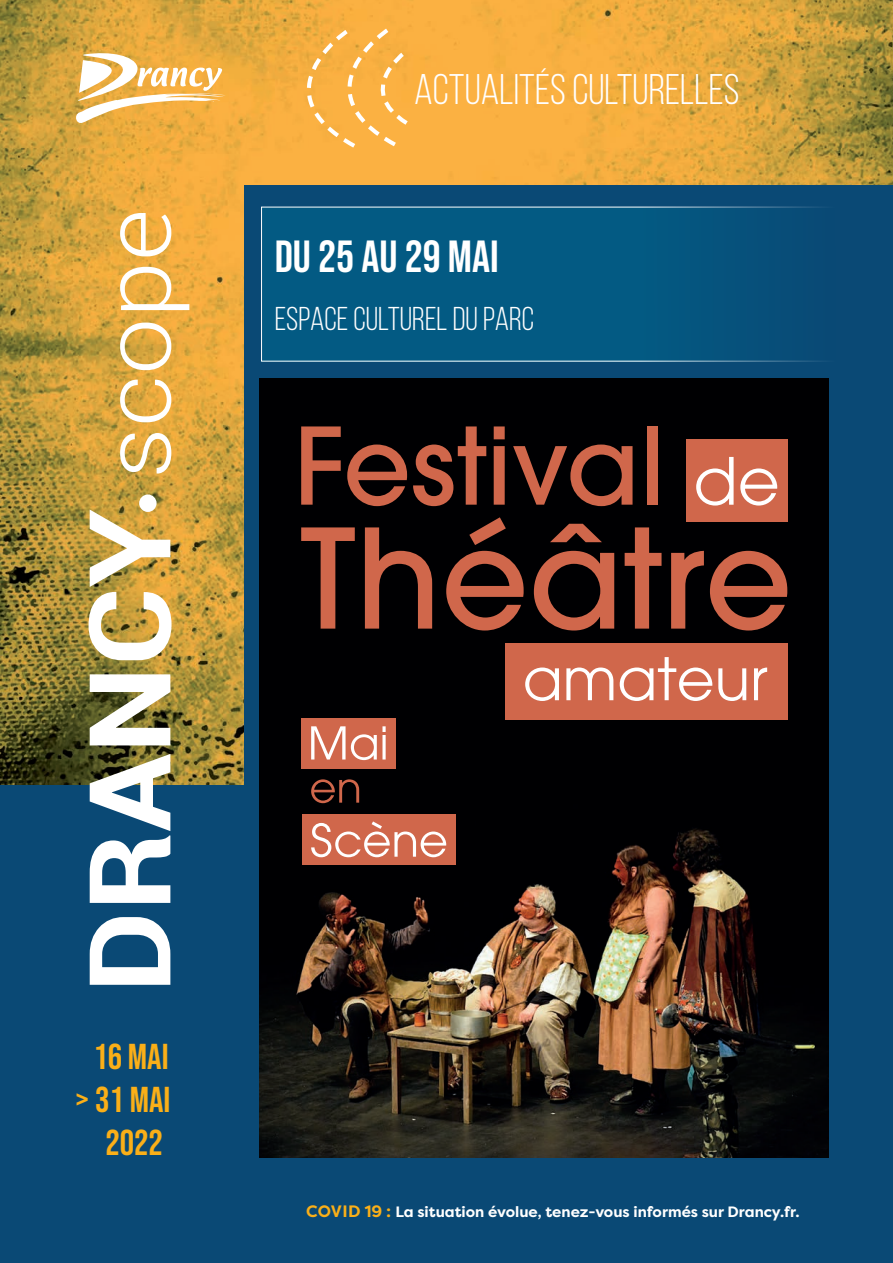
<style>
.page{position:relative;width:893px;height:1263px;background:#0a4975}
.page>*{position:absolute;margin:0;border:0;box-sizing:border-box;transform-origin:0 0}
.t1{font:700 113.55px "Roboto";color:#fff;scale:1.09 1}
.t2{font:45px "Bebas Neue";color:#fff}
.t3{font:42.75px "Bebas Neue";color:#fff}
.t4{font:36px/43.2px "Bebas Neue";color:#faaf18;text-align:right}
.t5{font:33px "Bebas Neue";color:#fff}
.t6{font:700 15px "Filson Pro";color:#fff}
.s1{font-weight:300;font-size:93.45px}
.s2{font-size:16.5px;color:#faaf18}
</style>
<div class="page">
<img style="left:0;top:0;width:893px;height:784px">
<div style="left:244px;top:185px;width:649px;height:919px;background:#0a4975"></div>
<svg style="left:58px;top:189px;width:125px;height:596px;background:#b99137"></svg>
<div style="left:139px;top:494px;width:18px;height:18px;background:#fff;border-radius:50%"></div>
<img style="left:260px;top:378px;width:569px;height:779px">
<div style="left:686px;top:439px;width:101px;height:82px;background:#d0674b"></div>
<div style="left:505px;top:643px;width:282px;height:77px;background:#d0674b"></div>
<svg style="left:525px;top:667px;width:34px;height:34px"></svg>
<svg style="left:566px;top:667px;width:47px;height:33px"></svg>
<svg style="left:620px;top:657px;width:92px;height:44px"></svg>
<svg style="left:718px;top:668px;width:28px;height:33px"></svg>
<svg style="left:754px;top:667px;width:13px;height:33px"></svg>
<svg style="left:301px;top:426px;width:40px;height:79px;background:#613024"></svg>
<svg style="left:347px;top:444px;width:60px;height:62px;background:#693426"></svg>
<svg style="left:413px;top:426px;width:73px;height:80px;background:#552a1f"></svg>
<svg style="left:494px;top:426px;width:11px;height:79px"></svg>
<svg style="left:513px;top:444px;width:119px;height:62px;background:#572b20"></svg>
<div style="left:647px;top:426px;width:11px;height:79px;background:#d0674b"></div>
<svg style="left:696px;top:457px;width:38px;height:48px"></svg>
<svg style="left:740px;top:468px;width:37px;height:37px"></svg>
<svg style="left:301px;top:527px;width:54px;height:102px;background:#4c251c"></svg>
<svg style="left:365px;top:527px;width:67px;height:102px;background:#592c21"></svg>
<svg style="left:446px;top:517px;width:78px;height:113px;background:#54291f"></svg>
<svg style="left:534px;top:524px;width:80px;height:106px;background:#5c2d22"></svg>
<svg style="left:625px;top:527px;width:36px;height:102px;background:#613024"></svg>
<svg style="left:671px;top:551px;width:33px;height:78px;background:#6e3628"></svg>
<svg style="left:710px;top:551px;width:77px;height:79px;background:#6b3527"></svg>
<svg style="left:311px;top:779px;width:48px;height:24px"></svg>
<div style="left:301px;top:718px;width:95px;height:50px;background:#d0674b"></div>
<svg style="left:311px;top:726px;width:75px;height:34px"></svg>
<div style="left:302px;top:814px;width:154px;height:51px;background:#d0674b"></div>
<svg style="left:311px;top:821px;width:135px;height:36px"></svg>
<svg style="left:257px;top:26px;width:155px;height:125px;background:#f7b34a"></svg>
<svg style="left:261px;top:207px;width:561px;height:154px"></svg>
<svg style="left:76px;top:53px;width:150px;height:70px;background:#f3c57a"></svg>
<h1 class="t1" style="left:50px;top:993px;width:721px;rotate:-90deg">DRANCY <span class="s1">scope</span></h1>
<h3 class="t4" style="left:75px;top:1034px;width:97px">16 MAI &gt; 31 MAI<br>2022</h3>
<h3 class="t3" style="left:414px;top:67px;width:327px">ACTUALITÉS CULTURELLES</h3>
<h2 class="t2" style="left:275px;top:231px;width:226px">DU 25 AU 29 MAI</h2>
<h3 class="t5" style="left:275px;top:301px;width:261px">ESPACE CULTUREL DU PARC</h3>
<p class="t6" style="left:306px;top:1202px;width:495px"><span class="s2">COVID 19 :</span> La situation évolue, tenez-vous informés sur Drancy.fr.</p>
</div>
